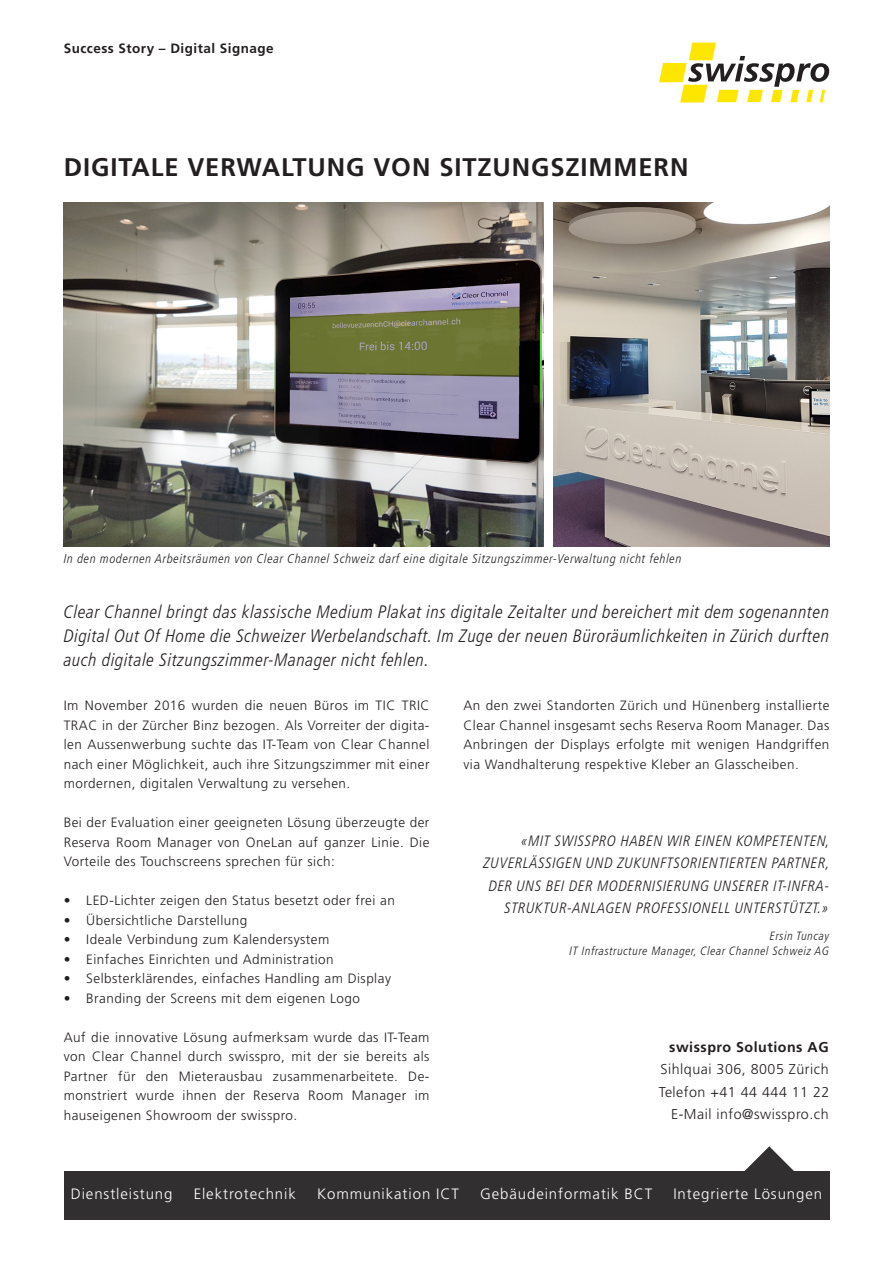
<style>
.page{position:relative;width:893px;height:1263px;background:#fff}
.page>*{position:absolute;margin:0;border:0;box-sizing:border-box;transform-origin:0 0}
.t1{font:700 25.5px "Frutiger LT Pro";letter-spacing:.035em;color:#231f20}
.t2{font:italic 300 condensed 18px/24px "Frutiger LT Pro";letter-spacing:.03em;color:#231f20;text-align:justify}
.t3{font:italic 300 condensed 15px/22.5px "Frutiger LT Pro";letter-spacing:.035em;color:#231f20;text-align:right}
.t4{font:300 15px "Frutiger LT Pro";letter-spacing:.06em;color:#fff}
.t5{font:300 14.25px/22.5px "Frutiger LT Pro";letter-spacing:.035em;color:#231f20;text-align:right}
.t6{font:700 14.25px "Frutiger LT Pro";letter-spacing:.035em;color:#231f20}
.t7{font:300 13.5px/19.5px "Frutiger LT Pro";letter-spacing:.035em;color:#231f20;text-align:justify}
.t8{font:700 13.5px "Frutiger LT Pro";letter-spacing:.035em;color:#231f20}
.t9{font:italic 300 condensed 12.75px "Frutiger LT Pro";letter-spacing:.05em;color:#231f20}
.t10{font:italic 300 condensed 12px/15px "Frutiger LT Pro";letter-spacing:.05em;color:#231f20;text-align:right}
</style>
<div class="page">
<svg style="left:659px;top:43px;width:170px;height:60px"></svg>
<img style="left:64px;top:203px;width:479px;height:343px">
<img style="left:554px;top:203px;width:275px;height:343px">
<svg style="left:744px;top:1146px;width:50px;height:25px"></svg>
<div style="left:64px;top:1171px;width:765px;height:49px;background:#312f30"></div>
<p class="t8" style="left:64px;top:40px;width:211px">Success Story – Digital Signage</p>
<h1 class="t1" style="left:64px;top:153px;width:626px">DIGITALE VERWALTUNG VON SITZUNGSZIMMERN</h1>
<p class="t9" style="left:64px;top:552px;width:619px">In den modernen Arbeitsräumen von Clear Channel Schweiz darf eine digitale Sitzungszimmer-Verwaltung nicht fehlen</p>
<p class="t2" style="left:64px;top:600px;width:767px">Clear Channel bringt das klassische Medium Plakat ins digitale Zeitalter und bereichert mit dem sogenannten Digital Out Of Home die Schweizer Werbelandschaft. Im Zuge der neuen Büroräumlichkeiten in Zürich durften auch digitale Sitzungszimmer-Manager nicht fehlen.</p>
<p class="t7" style="left:64px;top:696px;width:367px">Im November 2016 wurden die neuen Büros im TIC TRIC TRAC in der Zürcher Binz bezogen. Als Vorreiter der digita&shy;len Aussenwerbung suchte das IT-Team von Clear Channel nach einer Möglichkeit, auch ihre Sitzungszimmer mit einer mordernen, digitalen Verwaltung zu versehen.</p>
<p class="t7" style="left:64px;top:813px;width:367px">Bei der Evaluation einer geeigneten Lösung überzeugte der Reserva Room Manager von OneLan auf ganzer Linie. Die Vorteile des Touchscreens sprechen für sich:</p>
<p class="t7" style="left:64px;top:891px;width:333px">• LED-Lichter zeigen den Status besetzt oder frei an</p>
<p class="t7" style="left:64px;top:910px;width:185px">• Übersichtliche Darstellung</p>
<p class="t7" style="left:64px;top:930px;width:267px">• Ideale Verbindung zum Kalendersystem</p>
<p class="t7" style="left:64px;top:949px;width:271px">• Einfaches Einrichten und Administration</p>
<p class="t7" style="left:64px;top:969px;width:329px">• Selbsterklärendes, einfaches Handling am Display</p>
<p class="t7" style="left:64px;top:988px;width:298px">• Branding der Screens mit dem eigenen Logo</p>
<p class="t7" style="left:64px;top:1027px;width:367px">Auf die innovative Lösung aufmerksam wurde das IT-Team von Clear Channel durch swisspro, mit der sie bereits als Partner für den Mieterausbau zusammenarbeitete. De&shy;monstriert wurde ihnen der Reserva Room Manager im hauseigenen Showroom der swisspro.</p>
<p class="t7" style="left:463px;top:696px;width:367px">An den zwei Standorten Zürich und Hünenberg installierte Clear Channel insgesamt sechs Reserva Room Manager. Das Anbringen der Displays erfolgte mit wenigen Handgriffen via Wandhalterung respektive Kleber an Glasscheiben.</p>
<p class="t3" style="left:483px;top:829px;width:348px">«MIT SWISSPRO HABEN WIR EINEN KOMPETENTEN, ZUVERLÄSSIGEN UND ZUKUNFTSORIENTIERTEN PARTNER, DER UNS BEI DER MODERNISIERUNG UNSERER IT-INFRA-STRUKTUR-ANLAGEN PROFESSIONELL UNTERSTÜTZT.»</p>
<p class="t10" style="left:569px;top:929px;width:261px">Ersin Tuncay<br>IT Infrastructure Manager, Clear Channel Schweiz AG</p>
<p class="t6" style="left:669px;top:1038px;width:161px">swisspro Solutions AG</p>
<p class="t5" style="left:659px;top:1058px;width:172px">Sihlquai 306, 8005 Zürich<br>Telefon +41 44 444 11 22<br>E-Mail info@swisspro.ch</p>
<p class="t4" style="left:71px;top:1185px;width:103px">Dienstleistung</p>
<p class="t4" style="left:194px;top:1185px;width:104px">Elektrotechnik</p>
<p class="t4" style="left:317px;top:1185px;width:143px">Kommunikation ICT</p>
<p class="t4" style="left:480px;top:1185px;width:174px">Gebäudeinformatik BCT</p>
<p class="t4" style="left:673px;top:1185px;width:150px">Integrierte Lösungen</p>
</div>
